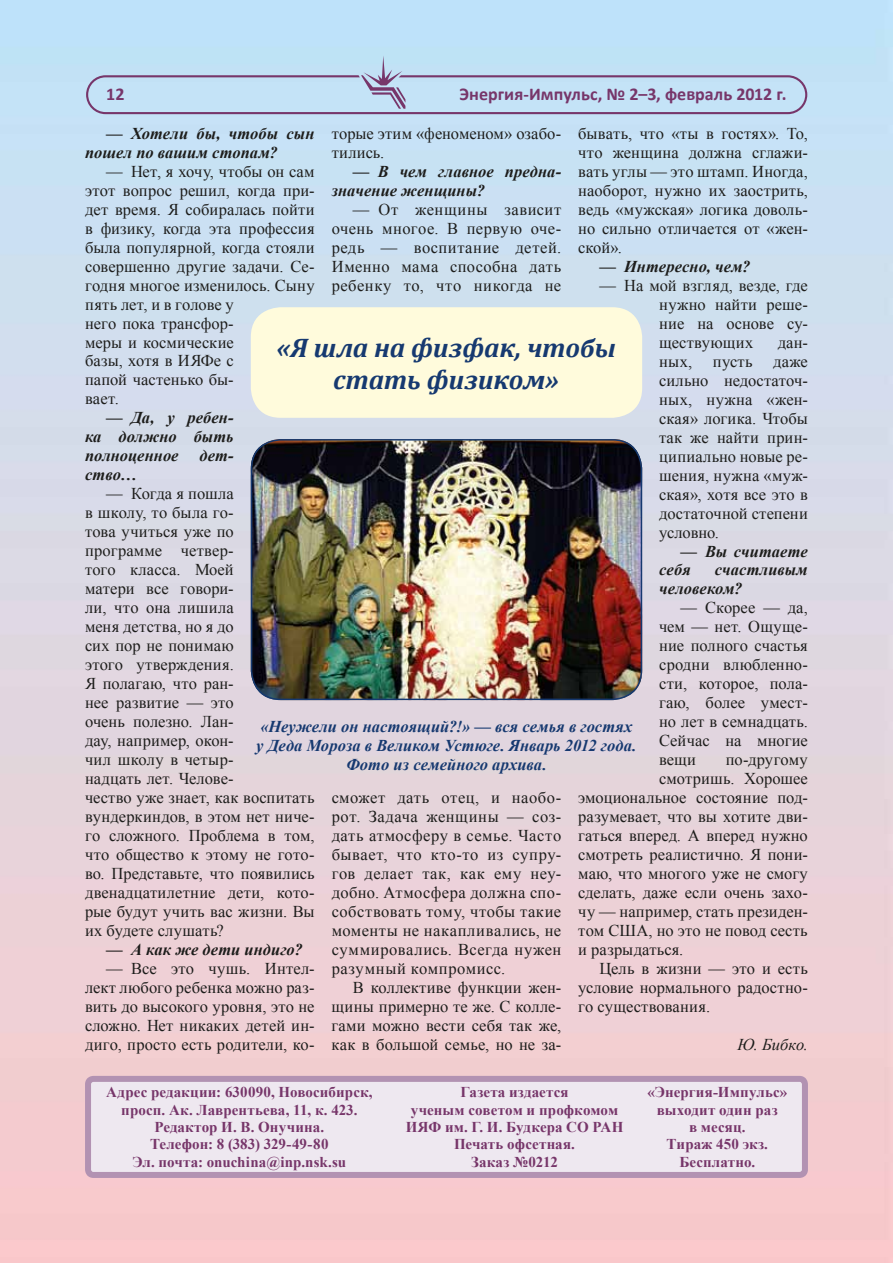
<style>
.page{position:relative;width:893px;height:1263px;background:#fff}
.page>*{position:absolute;margin:0;border:0;box-sizing:border-box;transform-origin:0 0}
.t1{font:italic 700 27px/32.4px "Cambria";letter-spacing:-.005em;color:#163970;text-align:center}
.t2{font:700 18px "Calibri";color:#77366a}
.t3{font:16.5px/19px "Times New Roman";letter-spacing:.005em;color:#1d1d1b;text-align:justify}
.t4{font:italic 700 16.5px/18.9px "Times New Roman";color:#1d1d1b}
.t5{font:italic 700 16.5px/18.9px "Times New Roman";color:#163970;text-align:center}
.t6{font:italic 16.5px "Times New Roman";color:#1d1d1b}
.t7{font:700 15px/17.2px "Times New Roman";letter-spacing:.005em;color:#77366a;text-align:center}
</style>
<div class="page">
<svg style="left:86px;top:56px;width:721px;height:58px"></svg>
<div style="left:88px;top:1079px;width:717px;height:96px;background:#eee8f0;border-radius:6px"></div>
<div style="left:85px;top:1076px;width:723px;height:102px;border:6px solid #b292b2;border-radius:6px"></div>
<div style="left:251px;top:307px;width:391px;height:111px;background:#fffbdc;border-radius:30px"></div>
<img style="left:251px;top:439px;width:391px;height:261px">
<div style="left:251px;top:439px;width:391px;height:261px;border:2px solid #163970;border-radius:29px"></div>
<p class="t2" style="left:106px;top:83px;width:20px">12</p>
<p class="t2" style="left:459px;top:83px;width:329px">Энергия-Импульс, № 2–3, февраль 2012 г.</p>
<p class="t3" style="left:332px;top:124px;width:231px">торые этим «феноменом» озабо&shy;тились.</p>
<p class="t4" style="left:332px;top:161px;width:231px;text-indent:21px">— В чем главное предна&shy;значение женщины?</p>
<p class="t3" style="left:332px;top:200px;width:231px;text-indent:21px">— От женщины зависит очень многое. В первую оче&shy;редь — воспитание детей.<br>Именно мама способна дать ребенку то, что никогда не</p>
<p class="t3" style="left:578px;top:124px;width:231px">бывать, что «ты в гостях». То, что женщина должна сглажи&shy;вать углы — это штамп. Иногда, наоборот, нужно их заострить, ведь «мужская» логика доволь&shy;но сильно отличается от «жен&shy;ской».</p>
<p class="t4" style="left:600px;top:256px;width:152px">— Интересно, чем?</p>
<p class="t3" style="left:659px;top:275px;width:150px;text-indent:-60px">— На мой взгляд, везде, где нужно найти реше&shy;ние на основе су&shy;ществующих</p>
<p class="t4" style="left:85px;top:123px;width:231px;text-indent:21px">— Хотели бы, чтобы сын пошел по вашим стопам?</p>
<p class="t3" style="left:85px;top:161px;width:231px;text-align:left;text-indent:21px">— Нет, я хочу, чтобы он сам этот вопрос решил, когда при&shy;дет время. Я собиралась пойти в физику, когда эта профессия была популярной, когда стояли совершенно другие задачи. Се&shy;годня многое изменилось. Сыну пять лет, и в голове у<br>него пока трансфор-<br>меры и космические<br>базы, хотя в ИЯФе с<br>папой частенько бы-<br>вает.</p>
<p class="t4" style="left:85px;top:408px;width:150px;text-align:justify;text-indent:21px">— Да, у ребен&shy;ка должно быть полноценное</p>
<h1 class="t1" style="left:276px;top:330px;width:341px">«Я шла на физфак, чтобы стать физиком»</h1>
<p class="t3" style="left:659px;top:332px;width:150px;text-indent:119px">дан&shy;ных, пусть даже сильно недостаточ&shy;ных, нужна «жен&shy;ская» логика. Чтобы так же найти прин&shy;ципиально новые ре&shy;шения, нужна «муж&shy;ская», хотя все это в достаточной степени условно.</p>
<p class="t4" style="left:659px;top:541px;width:150px;text-indent:21px">— Вы считаете себя</p>
<p class="t4" style="left:200px;top:446px;width:36px">дет-</p>
<p class="t4" style="left:85px;top:465px;width:53px">ство…</p>
<p class="t3" style="left:85px;top:484px;width:231px;text-align:left;text-indent:21px">— Когда я пошла<br>в школу, то была го-<br>това учиться уже по программе четвер-<br>того класса. Моей<br>матери все говори-<br>ли, что она лишила<br>меня детства, но я до<br>сих пор не понимаю<br>этого утверждения.<br>Я полагаю, что ран-<br>нее развитие — это<br>очень полезно. Лан-<br>дау, например, окон-<br>чил школу в четыр-<br>надцать лет. Челове-<br>чество уже знает, как воспитать вундеркиндов, в этом нет ниче&shy;го сложного. Проблема в том, что общество к этому не гото&shy;во. Представьте, что появились двенадцатилетние дети, кото&shy;рые будут учить вас жизни. Вы их будете слушать?</p>
<p class="t4" style="left:106px;top:939px;width:198px">— А как же дети индиго?</p>
<p class="t3" style="left:85px;top:958px;width:231px;text-indent:21px">— Все это чушь. Интел&shy;лект любого ребенка можно раз&shy;вить до высокого уровня, это не сложно. Нет никаких детей ин&shy;диго, просто есть родители, ко-</p>
<p class="t4" style="left:659px;top:560px;width:150px;text-indent:56px">счастливым человеком?</p>
<p class="t3" style="left:659px;top:598px;width:150px;text-indent:21px">— Скорее — да, чем — нет. Ощуще&shy;ние полного счастья сродни влюбленно&shy;сти, которое, пола&shy;гаю, более умест&shy;но лет в семнадцать.<br>Сейчас на многие вещи</p>
<p class="t5" style="left:256px;top:716px;width:382px">«Неужели он настоящий?!» — вся семья в гостях у Деда Мороза в Великом Устюге. Январь 2012 года.<br>Фото из семейного архива.</p>
<p class="t3" style="left:726px;top:750px;width:84px">по-другому</p>
<p class="t3" style="left:659px;top:769px;width:150px">смотришь. Хорошее</p>
<p class="t3" style="left:578px;top:788px;width:231px">эмоциональное состояние под-</p>
<p class="t3" style="left:578px;top:807px;width:231px">разумевает, что вы хотите дви-</p>
<p class="t3" style="left:578px;top:826px;width:231px">гаться вперед. А вперед нужно</p>
<p class="t3" style="left:578px;top:845px;width:231px">смотреть реалистично. Я пони-</p>
<p class="t3" style="left:578px;top:864px;width:231px">маю, что многого уже не смогу</p>
<p class="t3" style="left:578px;top:883px;width:231px">сделать, даже если очень захо-</p>
<p class="t3" style="left:578px;top:902px;width:231px">чу — например, стать президен-</p>
<p class="t3" style="left:578px;top:921px;width:231px">том США, но это не повод сесть</p>
<p class="t3" style="left:578px;top:940px;width:107px">и разрыдаться.</p>
<p class="t3" style="left:599px;top:959px;width:210px">Цель в жизни — это и есть</p>
<p class="t3" style="left:578px;top:978px;width:231px">условие нормального радостно-</p>
<p class="t3" style="left:578px;top:997px;width:133px">го существования.</p>
<p class="t6" style="left:738px;top:1033px;width:72px">Ю. Бибко.</p>
<p class="t3" style="left:332px;top:788px;width:231px">сможет дать отец, и наобо&shy;рот. Задача женщины — соз&shy;дать атмосферу в семье. Часто бывает, что кто-то из супру&shy;гов делает так, как ему неу&shy;добно. Атмосфера должна спо&shy;собствовать тому, чтобы такие моменты не накапливались, не суммировались. Всегда нужен разумный компромисс.</p>
<p class="t3" style="left:332px;top:978px;width:231px;text-indent:21px">В коллективе функции жен&shy;щины примерно те же. С колле&shy;гами можно вести себя так же, как в большой семье, но не за-</p>
<p class="t7" style="left:106px;top:1083px;width:268px">Адрес редакции: 630090, Новосибирск, просп. Ак. Лаврентьева, 11, к. 423.<br>Редактор И. В. Онучина.<br>Телефон: 8 (383) 329-49-80<br>Эл. почта: onuchina@inp.nsk.su</p>
<p class="t7" style="left:647px;top:1083px;width:141px">«Энергия-Импульс» выходит один раз<br>в месяц.<br>Тираж 450 экз.<br>Бесплатно.</p>
<p class="t7" style="left:406px;top:1083px;width:219px">Газета издается<br>ученым советом и профкомом<br>ИЯФ им. Г. И. Будкера СО РАН<br>Печать офсетная.<br>Заказ №0212</p>
</div>
